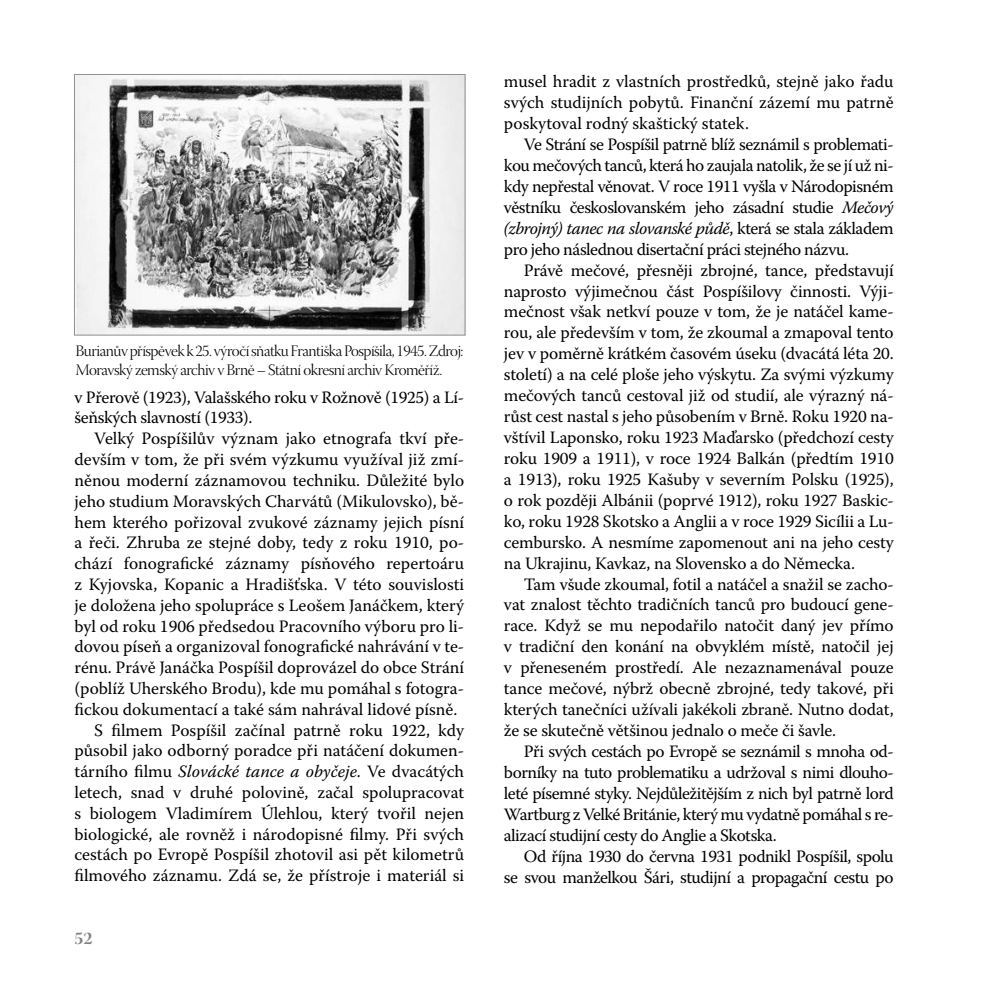
<style>
.page{position:relative;width:993px;height:993px;background:#fff}
.page>*{position:absolute;margin:0;border:0;box-sizing:border-box;transform-origin:0 0}
.t1{font:17.5px "Warnock Pro Bold Disp";color:#808284}
.t2{font:17.32px/21px "Warnock Pro";color:#000;text-align:justify}
.t3{font:17.32px/20.8px "Warnock Pro";letter-spacing:-.03em;color:#000;text-align:right}
.t4{font:17.32px/20.8px "Warnock Pro";letter-spacing:-.02em;color:#000}
.t5{font:15.92px/19.1px "Warnock Pro Light Disp";letter-spacing:-.03em;color:#000}
.s1{font-style:italic}
</style>
<div class="page">
<img style="left:76px;top:76px;width:387px;height:257px">
<div style="left:74px;top:74px;width:391px;height:261px;border:1px solid #8f9193"></div>
<p class="t5" style="left:76px;top:342px;width:389px">Burianův příspěvek k 25. výročí sňatku Františka Pospíšila, 1945. Zdroj:<br>Moravský zemský archiv v Brně – Státní okresní archiv Kroměříž.</p>
<p class="t4" style="left:74px;top:386px;width:391px">v Přerově (1923), Valašského roku v Rožnově (1925) a Lí&shy;šeňských slavností (1933).</p>
<p class="t2" style="left:94px;top:427px;width:371px">Velký Pospíšilův význam jako etnografa tkví pře-</p>
<p class="t2" style="left:74px;top:448px;width:391px">devším v tom, že při svém výzkumu využíval již zmí-</p>
<p class="t2" style="left:74px;top:469px;width:391px">něnou moderní záznamovou techniku. Důležité bylo</p>
<p class="t2" style="left:74px;top:490px;width:391px">jeho studium Moravských Charvátů (Mikulovsko), bě-</p>
<p class="t2" style="left:74px;top:511px;width:391px">hem kterého pořizoval zvukové záznamy jejich písní</p>
<p class="t2" style="left:74px;top:531px;width:391px">a řeči. Zhruba ze stejné doby, tedy z roku 1910, po-</p>
<p class="t2" style="left:74px;top:552px;width:391px">chází fonografické záznamy písňového repertoáru</p>
<p class="t2" style="left:74px;top:573px;width:391px">z Kyjovska, Kopanic a Hradišťska. V této souvislosti</p>
<p class="t2" style="left:74px;top:594px;width:391px">je doložena jeho spolupráce s Leošem Janáčkem, který</p>
<p class="t2" style="left:74px;top:615px;width:391px">byl od roku 1906 předsedou Pracovního výboru pro li-</p>
<p class="t2" style="left:74px;top:635px;width:391px">dovou píseň a organizoval fonografické nahrávání v te-</p>
<p class="t2" style="left:74px;top:656px;width:391px">rénu. Právě Janáčka Pospíšil doprovázel do obce Strání</p>
<p class="t2" style="left:74px;top:677px;width:391px">(poblíž Uherského Brodu), kde mu pomáhal s fotogra-</p>
<p class="t2" style="left:74px;top:698px;width:384px">fickou dokumentací a také sám nahrával lidové písně.</p>
<p class="t2" style="left:94px;top:718px;width:371px">S filmem Pospíšil začínal patrně roku 1922, kdy</p>
<p class="t2" style="left:74px;top:739px;width:391px">působil jako odborný poradce při natáčení dokumen-</p>
<p class="t2" style="left:74px;top:760px;width:391px">tárního filmu <span class="s1">Slovácké tance a obyčeje</span>. Ve dvacátých</p>
<p class="t2" style="left:74px;top:781px;width:391px">letech, snad v druhé polovině, začal spolupracovat</p>
<p class="t2" style="left:74px;top:802px;width:391px">s biologem Vladimírem Úlehlou, který tvořil nejen</p>
<p class="t2" style="left:74px;top:822px;width:391px">biologické, ale rovněž i národopisné filmy. Při svých</p>
<p class="t2" style="left:74px;top:843px;width:391px">cestách po Evropě Pospíšil zhotovil asi pět kilometrů</p>
<p class="t2" style="left:74px;top:864px;width:391px">filmového záznamu. Zdá se, že přístroje i materiál si</p>
<p class="t1" style="left:74px;top:927px;width:19px">52</p>
<p class="t2" style="left:503px;top:71px;width:391px">musel hradit z vlastních prostředků, stejně jako řadu svých studijních pobytů. Finanční zázemí mu patrně poskytoval rodný skaštický statek.</p>
<p class="t2" style="left:504px;top:133px;width:391px;text-indent:20px">Ve Strání se Pospíšil patrně blíž seznámil s problemati&shy;kou mečových tanců, která ho zaujala natolik, že se jí už ni&shy;kdy nepřestal věnovat. V roce 1911 vyšla v Národopisném věstníku českoslovanském jeho zásadní studie <span class="s1">Mečový (zbrojný) tanec na slovanské půdě</span>, která se stala základem pro jeho následnou disertační práci stejného názvu.</p>
<p class="t2" style="left:504px;top:259px;width:391px;text-indent:20px">Právě mečové, přesněji zbrojné, tance, představují naprosto výjimečnou část Pospíšilovy činnosti. Výji&shy;mečnost však netkví pouze v tom, že je natáčel kame&shy;rou, ale především v tom, že zkoumal a zmapoval tento jev v poměrně krátkém časovém úseku (dvacátá léta 20. století) a na celé ploše jeho výskytu. Za svými výzkumy mečových tanců cestoval již od studií, ale výrazný ná&shy;růst cest nastal s jeho působením v Brně. Roku 1920 na&shy;vštívil Laponsko, roku 1923 Maďarsko (předchozí cesty roku 1909 a 1911), v roce 1924 Balkán (předtím 1910 a 1913), roku 1925 Kašuby v severním Polsku (1925), o rok později Albánii (poprvé 1912), roku 1927 Baskic&shy;ko, roku 1928 Skotsko a Anglii a v roce 1929 Sicílii a Lu&shy;cembursko. A nesmíme zapomenout ani na jeho cesty na Ukrajinu, Kavkaz, na Slovensko a do Německa.</p>
<p class="t2" style="left:504px;top:573px;width:391px;text-indent:20px">Tam všude zkoumal, fotil a natáčel a snažil se zacho&shy;vat znalost těchto tradičních tanců pro budoucí gene&shy;race. Když se mu nepodařilo natočit daný jev přímo v tradiční den konání na obvyklém místě, natočil jej v přeneseném prostředí. Ale nezaznamenával pouze tance mečové, nýbrž obecně zbrojné, tedy takové, při kterých tanečníci užívali jakékoli zbraně. Nutno dodat, že se skutečně většinou jednalo o meče či šavle.</p>
<p class="t2" style="left:504px;top:740px;width:391px;text-indent:20px">Při svých cestách po Evropě se seznámil s mnoha od&shy;borníky na tuto problematiku a udržoval s nimi dlouho&shy;leté písemné styky. Nejdůležitějším z nich byl patrně lord Wartburg z Velké Británie, který mu vydatně pomáhal s re&shy;alizací studijní cesty do Anglie a Skotska.</p>
<p class="t3" style="left:504px;top:845px;width:391px">Od října 1930 do června 1931 podnikl Pospíšil, spolu<br>se svou manželkou Šári, studijní a propagační cestu po</p>
</div>
